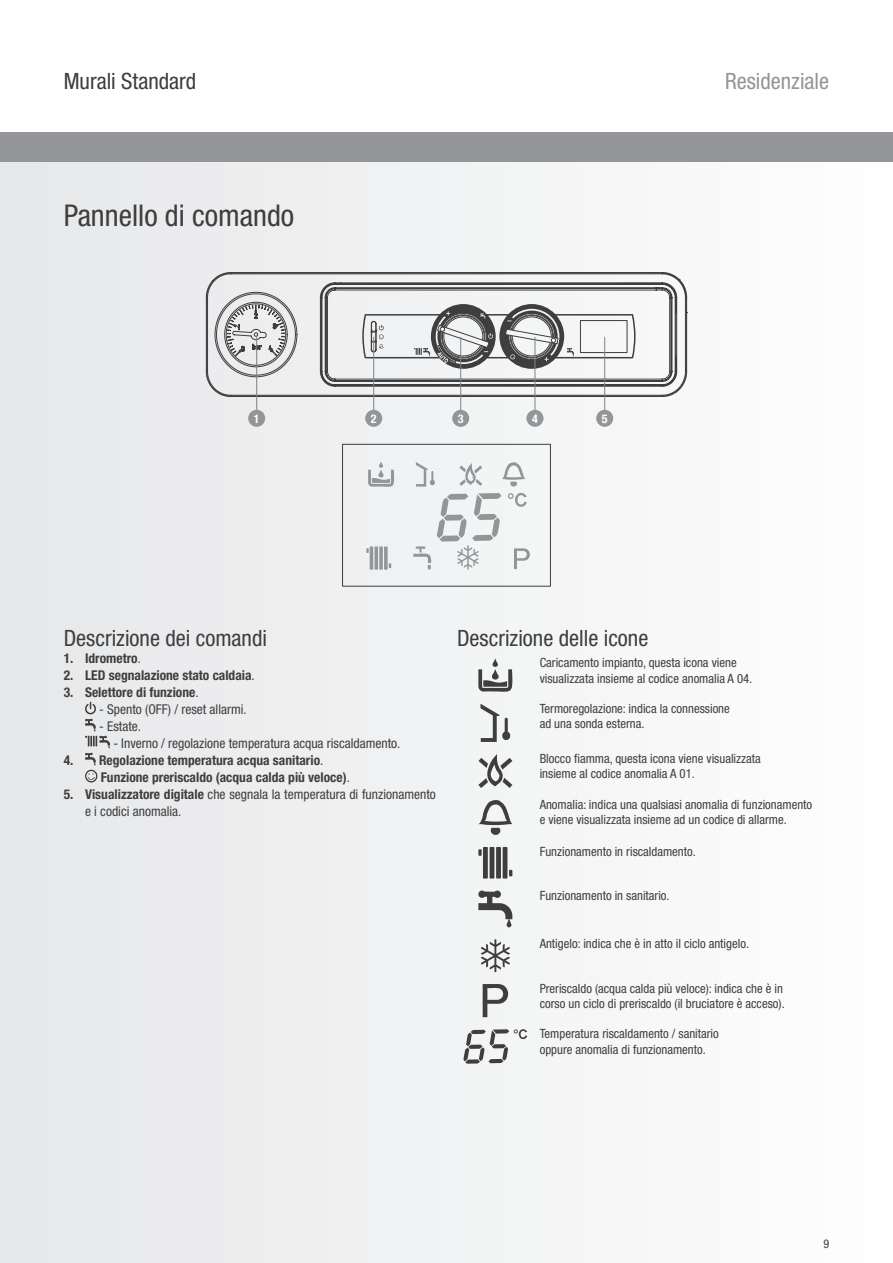
<style>
.page{position:relative;width:893px;height:1263px;background:#f2f3f4}
.page>*{position:absolute;margin:0;border:0;box-sizing:border-box;transform-origin:0 0}
.t1{font:condensed 30px "Helvetica Neue LT Std";color:#3e3e3f}
.t2{font:condensed 22.5px "Helvetica Neue LT Std";color:#3e3e3f}
.t3{font:condensed 22.5px "Helvetica Neue LT Std";color:#939598}
.t4{font:condensed 13.5px/17px "Helvetica Neue LT Std";color:#3e3e3f}
.t5{font:700 condensed 13.5px/17px "Helvetica Neue LT Std";color:#3e3e3f}
.t6{font:condensed 12.75px/15.3px "Helvetica Neue LT Std";color:#3e3e3f}
.t7{font:700 condensed 12px "Helvetica Neue LT Std";color:#fff}
.t8{font:condensed 12px "Helvetica Neue LT Std";color:#3e3e3f}
.s1{font-weight:400}
.s2{font-weight:700}
</style>
<div class="page">
<div style="left:0;top:0;width:893px;height:132px;background:#fff"></div>
<div style="left:0;top:132px;width:893px;height:30px;background:#939598"></div>
<svg style="left:366px;top:546px;width:25px;height:24px"></svg>
<svg style="left:368px;top:461px;width:27px;height:26px"></svg>
<svg style="left:413px;top:462px;width:117px;height:108px"></svg>
<div style="left:342px;top:444px;width:209px;height:142px;border:1px solid #3e3e3f"></div>
<svg style="left:206px;top:272px;width:481px;height:125px"></svg>
<hr style="left:256px;top:337px;width:1px;height:73px;background:#808285">
<div style="left:248px;top:410px;width:17px;height:17px;background:#939598;border-radius:50%"></div>
<hr style="left:373px;top:337px;width:1px;height:73px;background:#808285">
<div style="left:365px;top:410px;width:17px;height:17px;background:#939598;border-radius:50%"></div>
<hr style="left:460px;top:337px;width:1px;height:73px;background:#808285">
<div style="left:452px;top:410px;width:17px;height:17px;background:#939598;border-radius:50%"></div>
<hr style="left:535px;top:337px;width:1px;height:73px;background:#808285">
<div style="left:526px;top:410px;width:17px;height:17px;background:#939598;border-radius:50%"></div>
<hr style="left:604px;top:337px;width:1px;height:73px;background:#808285">
<div style="left:596px;top:410px;width:17px;height:17px;background:#939598;border-radius:50%"></div>
<svg style="left:85px;top:702px;width:25px;height:81px"></svg>
<svg style="left:478px;top:658px;width:35px;height:84px"></svg>
<svg style="left:478px;top:754px;width:34px;height:34px"></svg>
<svg style="left:478px;top:800px;width:34px;height:35px"></svg>
<svg style="left:478px;top:847px;width:34px;height:31px"></svg>
<svg style="left:478px;top:890px;width:34px;height:37px"></svg>
<svg style="left:480px;top:939px;width:30px;height:33px"></svg>
<svg style="left:483px;top:984px;width:25px;height:33px"></svg>
<svg style="left:463px;top:1029px;width:64px;height:35px"></svg>
<h2 class="t2" style="left:64px;top:68px;width:134px">Murali Standard</h2>
<h2 class="t3" style="left:725px;top:68px;width:106px">Residenziale</h2>
<h1 class="t1" style="left:64px;top:198px;width:232px">Pannello di comando</h1>
<p class="t7" style="left:254px;top:411px;width:7px">1</p>
<p class="t7" style="left:371px;top:411px;width:7px">2</p>
<p class="t7" style="left:458px;top:411px;width:7px">3</p>
<p class="t7" style="left:532px;top:411px;width:7px">4</p>
<p class="t7" style="left:602px;top:411px;width:7px">5</p>
<h2 class="t2" style="left:64px;top:625px;width:205px">Descrizione dei comandi</h2>
<p class="t5" style="left:64px;top:650px;width:79px">1. Idrometro<span class="s1">.</span></p>
<p class="t5" style="left:64px;top:667px;width:193px">2. LED segnalazione stato caldaia<span class="s1">.</span></p>
<p class="t5" style="left:64px;top:684px;width:136px">3. Selettore di funzione<span class="s1">.</span></p>
<p class="t4" style="left:99px;top:701px;width:149px">- Spento (OFF) / reset allarmi.</p>
<p class="t4" style="left:99px;top:718px;width:44px">- Estate.</p>
<p class="t4" style="left:113px;top:735px;width:289px">- Inverno / regolazione temperatura acqua riscaldamento.</p>
<p class="t5" style="left:101px;top:752px;width:251px;text-indent:-37px">4. Regolazione temperatura acqua sanitario<span class="s1">.<br></span>Funzione preriscaldo (acqua calda più veloce)<span class="s1">.</span></p>
<p class="t4" style="left:85px;top:786px;width:352px;text-indent:-21px"><span class="s2">5. Visualizzatore digitale</span> che segnala la temperatura di funzionamento e i codici anomalia.</p>
<h2 class="t2" style="left:457px;top:625px;width:193px">Descrizione delle icone</h2>
<p class="t6" style="left:540px;top:655px;width:214px">Caricamento impianto, questa icona viene visualizzata insieme al codice anomalia A 04.</p>
<p class="t6" style="left:540px;top:701px;width:192px">Termoregolazione: indica la connessione ad una sonda esterna.</p>
<p class="t6" style="left:540px;top:751px;width:223px">Blocco fiamma, questa icona viene visualizzata insieme al codice anomalia A 01.</p>
<p class="t6" style="left:540px;top:797px;width:274px">Anomalia: indica una qualsiasi anomalia di funzionamento e viene visualizzata insieme ad un codice di allarme.</p>
<p class="t6" style="left:540px;top:844px;width:158px">Funzionamento in riscaldamento.</p>
<p class="t6" style="left:540px;top:887px;width:132px">Funzionamento in sanitario.</p>
<p class="t6" style="left:540px;top:936px;width:211px">Antigelo: indica che è in atto il ciclo antigelo.</p>
<p class="t6" style="left:540px;top:981px;width:247px">Preriscaldo (acqua calda più veloce): indica che è in corso un ciclo di preriscaldo (il bruciatore è acceso).</p>
<p class="t6" style="left:540px;top:1026px;width:181px">Temperatura riscaldamento / sanitario oppure anomalia di funzionamento.</p>
<p class="t8" style="left:823px;top:1237px;width:7px">9</p>
</div>
